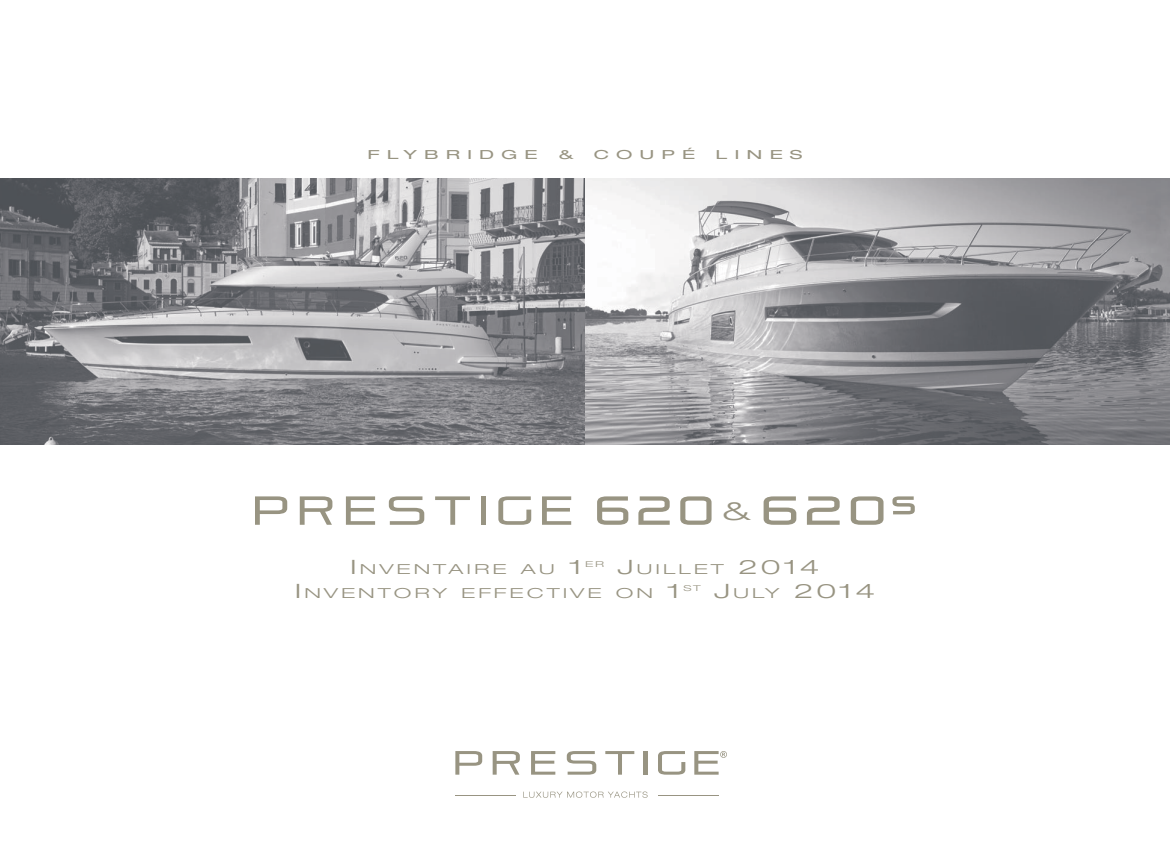
<style>
.page{position:relative;width:1170px;height:851px;background:#fff}
.page>*{position:absolute;margin:0;border:0;box-sizing:border-box;transform-origin:0 0}
.t1{font:300 expanded 25px "Helvetica Neue";color:#989482;scale:1.5 1}
.t2{font:300 expanded 19.75px "Helvetica Neue";color:#989482;scale:1.5 1}
.t3{font:300 expanded 13.88px/23.8px "Helvetica Neue";letter-spacing:.145em;color:#989482;scale:1.5 1}
.t4{font:expanded 12.5px "Helvetica Neue";letter-spacing:.375em;color:#989482;scale:1.5 1}
.t5{font:300 expanded 8.12px "Helvetica Neue";color:#989482;scale:1.5 1}
.s1{font-size:19.75px}
.s2{font-size:13.88px}
</style>
<div class="page">
<img style="left:0;top:178px;width:585px;height:266px">
<svg style="left:585px;top:178px;width:584px;height:266px;background:#9e9ea2"></svg>
<hr style="left:455px;top:795px;width:61px;height:1px;background:#989482">
<hr style="left:657px;top:795px;width:61px;height:1px;background:#989482">
<svg style="left:523px;top:791px;width:124px;height:6px"></svg>
<svg style="left:455px;top:751px;width:27px;height:23px"></svg>
<svg style="left:492px;top:751px;width:28px;height:23px"></svg>
<svg style="left:531px;top:751px;width:24px;height:23px"></svg>
<svg style="left:566px;top:751px;width:30px;height:23px"></svg>
<svg style="left:605px;top:751px;width:29px;height:23px"></svg>
<hr style="left:643px;top:751px;width:4px;height:23px;background:#989482">
<svg style="left:658px;top:751px;width:27px;height:23px"></svg>
<svg style="left:694px;top:751px;width:33px;height:23px"></svg>
<svg style="left:680px;top:496px;width:31px;height:28px"></svg>
<svg style="left:597px;top:496px;width:31px;height:28px"></svg>
<svg style="left:638px;top:496px;width:31px;height:28px"></svg>
<svg style="left:255px;top:496px;width:32px;height:28px"></svg>
<svg style="left:300px;top:496px;width:32px;height:28px"></svg>
<svg style="left:346px;top:496px;width:29px;height:28px"></svg>
<svg style="left:389px;top:496px;width:35px;height:28px"></svg>
<svg style="left:435px;top:496px;width:35px;height:28px"></svg>
<div style="left:481px;top:496px;width:5px;height:28px;background:#989482"></div>
<svg style="left:498px;top:496px;width:33px;height:28px"></svg>
<svg style="left:542px;top:496px;width:29px;height:28px"></svg>
<svg style="left:892px;top:496px;width:22px;height:18px"></svg>
<svg style="left:850px;top:496px;width:33px;height:28px"></svg>
<svg style="left:763px;top:496px;width:33px;height:28px"></svg>
<svg style="left:806px;top:496px;width:33px;height:28px"></svg>
<p class="t4" style="left:367px;top:150px;width:115px">FLYBRIDGE</p>
<p class="t4" style="left:558px;top:150px;width:12px">&amp;</p>
<p class="t4" style="left:593px;top:150px;width:69px">COUPÉ</p>
<p class="t4" style="left:715px;top:150px;width:59px">LINES</p>
<h1 class="t1" style="left:721px;top:502px;width:21px">&amp;</h1>
<p class="t3" style="left:295px;top:558px;width:351px;text-indent:322px"><span class="s1">J</span>UILLET <span class="s1">2014<br>I</span>NVENTORY EFFECTIVE ON <span class="s1">1</span></p>
<p class="t3" style="left:350px;top:558px;width:156px"><span class="s1">I</span>NVENTAIRE AU <span class="s1">1</span></p>
<p class="t5" style="left:585px;top:561px;width:14px">ER</p>
<p class="t5" style="left:683px;top:585px;width:13px">ST</p>
<h2 class="t2" style="left:713px;top:583px;width:109px">J<span class="s2">ULY</span> 2014</h2>
</div>
